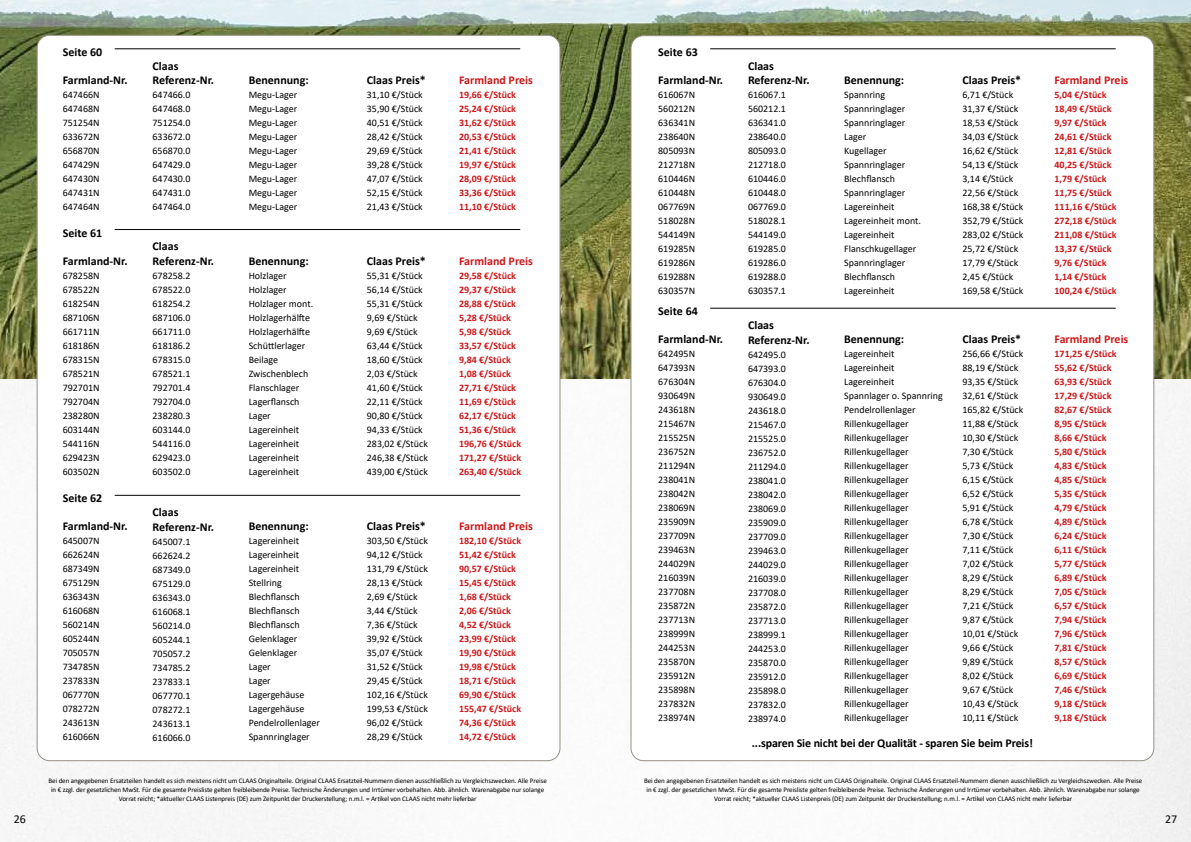
<style>
.page{position:relative;width:1191px;height:842px;background:#fff}
.page>*{position:absolute;margin:0;border:0;box-sizing:border-box;transform-origin:0 0}
.t1{font:700 12px/14.4px "Calibri";color:#000}
.t2{font:700 12px "Calibri";color:#cd1719}
.t3{font:12px "Calibri";color:#000}
.t4{font:10px/14px "Calibri";color:#000;text-align:justify}
.t5{font:700 10px/14px "Calibri";color:#cd1719}
.t6{font:7px/9px "Calibri";letter-spacing:-.01em;color:#000;text-align:center}
</style>
<div class="page">
<img style="left:0;top:378px;width:1191px;height:464px">
<img style="left:0;top:0;width:1191px;height:378px">
<div style="left:37px;top:35px;width:523px;height:726px;background:#fff;border-radius:13px"></div>
<div style="left:631px;top:36px;width:522px;height:725px;background:#fff;border-radius:13px"></div>
<hr style="left:115px;top:49px;width:405px;height:1px;background:#000">
<hr style="left:115px;top:229px;width:405px;height:1px;background:#000">
<hr style="left:115px;top:495px;width:405px;height:1px;background:#000">
<hr style="left:710px;top:49px;width:405px;height:1px;background:#000">
<hr style="left:710px;top:308px;width:405px;height:1px;background:#000">
<p class="t1" style="left:63px;top:44px;width:41px">Seite 60</p>
<p class="t1" style="left:63px;top:73px;width:66px">Farmland-Nr.</p>
<p class="t4" style="left:63px;top:87px;width:38px">647466N 647468N 751254N 633672N 656870N 647429N 647430N 647431N 647464N</p>
<p class="t1" style="left:63px;top:225px;width:41px">Seite 61</p>
<p class="t1" style="left:63px;top:253px;width:66px">Farmland-Nr.</p>
<p class="t4" style="left:63px;top:268px;width:38px">678258N 678522N 618254N 687106N 661711N 618186N 678315N 678521N 792701N 792704N 238280N 603144N 544116N 629423N 603502N</p>
<p class="t1" style="left:63px;top:491px;width:41px">Seite 62</p>
<p class="t1" style="left:63px;top:519px;width:66px">Farmland-Nr.</p>
<p class="t4" style="left:63px;top:534px;width:38px">645007N 662624N 687349N 675129N 636343N 616068N 560214N 605244N 705057N 734785N 237833N 067770N 078272N 243613N 616066N</p>
<p class="t1" style="left:152px;top:58px;width:63px">Claas<br>Referenz-Nr.</p>
<p class="t4" style="left:152px;top:88px;width:40px">647466.0<br>647468.0<br>751254.0<br>633672.0<br>656870.0<br>647429.0<br>647430.0<br>647431.0<br>647464.0</p>
<p class="t1" style="left:152px;top:239px;width:63px">Claas<br>Referenz-Nr.</p>
<p class="t4" style="left:152px;top:268px;width:40px">678258.2<br>678522.0<br>618254.2<br>687106.0<br>661711.0<br>618186.2<br>678315.0<br>678521.1<br>792701.4<br>792704.0<br>238280.3<br>603144.0<br>544116.0<br>629423.0<br>603502.0</p>
<p class="t1" style="left:152px;top:505px;width:63px">Claas<br>Referenz-Nr.</p>
<p class="t4" style="left:152px;top:534px;width:40px">645007.1<br>662624.2<br>687349.0<br>675129.0<br>636343.0<br>616068.1<br>560214.0<br>605244.1<br>705057.2<br>734785.2<br>237833.1<br>067770.1<br>078272.1<br>243613.1<br>616066.0</p>
<p class="t1" style="left:249px;top:73px;width:62px">Benennung:</p>
<p class="t4" style="left:249px;top:87px;width:50px">Megu-Lager Megu-Lager Megu-Lager Megu-Lager Megu-Lager Megu-Lager Megu-Lager Megu-Lager Megu-Lager</p>
<p class="t1" style="left:249px;top:253px;width:62px">Benennung:</p>
<p class="t4" style="left:249px;top:268px;width:66px;text-align:left">Holzlager<br>Holzlager<br>Holzlager mont.<br>Holzlagerhälfte<br>Holzlagerhälfte<br>Schüttlerlager<br>Beilage<br>Zwischenblech<br>Flanschlager<br>Lagerflansch<br>Lager<br>Lagereinheit<br>Lagereinheit<br>Lagereinheit<br>Lagereinheit</p>
<p class="t1" style="left:249px;top:519px;width:62px">Benennung:</p>
<p class="t4" style="left:249px;top:534px;width:73px;text-align:left">Lagereinheit<br>Lagereinheit<br>Lagereinheit<br>Stellring<br>Blechflansch<br>Blechflansch<br>Blechflansch<br>Gelenklager<br>Gelenklager<br>Lager<br>Lager<br>Lagergehäuse<br>Lagergehäuse<br>Pendelrollenlager<br>Spannringlager</p>
<p class="t1" style="left:367px;top:73px;width:60px">Claas Preis*</p>
<p class="t4" style="left:367px;top:87px;width:57px">31,10 €/Stück 35,90 €/Stück 40,51 €/Stück 28,42 €/Stück 29,69 €/Stück 39,28 €/Stück 47,07 €/Stück 52,15 €/Stück 21,43 €/Stück</p>
<p class="t1" style="left:367px;top:253px;width:60px">Claas Preis*</p>
<p class="t4" style="left:367px;top:268px;width:63px;text-align:left">55,31 €/Stück<br>56,14 €/Stück<br>55,31 €/Stück<br>9,69 €/Stück<br>9,69 €/Stück<br>63,44 €/Stück<br>18,60 €/Stück<br>2,03 €/Stück<br>41,60 €/Stück<br>22,11 €/Stück<br>90,80 €/Stück<br>94,33 €/Stück<br>283,02 €/Stück<br>246,38 €/Stück<br>439,00 €/Stück</p>
<p class="t1" style="left:367px;top:519px;width:60px">Claas Preis*</p>
<p class="t4" style="left:367px;top:534px;width:63px;text-align:left">303,50 €/Stück<br>94,12 €/Stück<br>131,79 €/Stück<br>28,13 €/Stück<br>2,69 €/Stück<br>3,44 €/Stück<br>7,36 €/Stück<br>39,92 €/Stück<br>35,07 €/Stück<br>31,52 €/Stück<br>29,45 €/Stück<br>102,16 €/Stück<br>199,53 €/Stück<br>96,02 €/Stück<br>28,29 €/Stück</p>
<p class="t2" style="left:459px;top:71px;width:75px">Farmland Preis</p>
<p class="t5" style="left:459px;top:87px;width:59px;text-align:justify">19,66 €/Stück 25,24 €/Stück 31,62 €/Stück 20,53 €/Stück 21,41 €/Stück 19,97 €/Stück 28,09 €/Stück 33,36 €/Stück 11,10 €/Stück</p>
<p class="t2" style="left:459px;top:252px;width:75px">Farmland Preis</p>
<p class="t5" style="left:459px;top:268px;width:64px">29,58 €/Stück<br>29,37 €/Stück<br>28,88 €/Stück<br>5,28 €/Stück<br>5,98 €/Stück<br>33,57 €/Stück<br>9,84 €/Stück<br>1,08 €/Stück<br>27,71 €/Stück<br>11,69 €/Stück<br>62,17 €/Stück<br>51,36 €/Stück<br>196,76 €/Stück<br>171,27 €/Stück<br>263,40 €/Stück</p>
<p class="t2" style="left:459px;top:518px;width:75px">Farmland Preis</p>
<p class="t5" style="left:459px;top:534px;width:64px">182,10 €/Stück<br>51,42 €/Stück<br>90,57 €/Stück<br>15,45 €/Stück<br>1,68 €/Stück<br>2,06 €/Stück<br>4,52 €/Stück<br>23,99 €/Stück<br>19,90 €/Stück<br>19,98 €/Stück<br>18,71 €/Stück<br>69,90 €/Stück<br>155,47 €/Stück<br>74,36 €/Stück<br>14,72 €/Stück</p>
<p class="t1" style="left:658px;top:44px;width:41px">Seite 63</p>
<p class="t1" style="left:658px;top:73px;width:66px">Farmland-Nr.</p>
<p class="t4" style="left:658px;top:87px;width:38px">616067N 560212N 636341N 238640N 805093N 212718N 610446N 610448N 067769N 518028N 544149N 619285N 619286N 619288N 630357N</p>
<p class="t1" style="left:658px;top:304px;width:41px">Seite 64</p>
<p class="t1" style="left:658px;top:332px;width:66px">Farmland-Nr.</p>
<p class="t4" style="left:658px;top:347px;width:38px">642495N 647393N 676304N 930649N 243618N 215467N 215525N 236752N 211294N 238041N 238042N 238069N 235909N 237709N 239463N 244029N 216039N 237708N 235872N 237713N 238999N 244253N 235870N 235912N 235898N 237832N 238974N</p>
<p class="t1" style="left:748px;top:58px;width:63px">Claas<br>Referenz-Nr.</p>
<p class="t4" style="left:748px;top:88px;width:40px">616067.1<br>560212.1<br>636341.0<br>238640.0<br>805093.0<br>212718.0<br>610446.0<br>610448.0<br>067769.0<br>518028.1<br>544149.0<br>619285.0<br>619286.0<br>619288.0<br>630357.1</p>
<p class="t1" style="left:748px;top:318px;width:63px">Claas<br>Referenz-Nr.</p>
<p class="t4" style="left:748px;top:347px;width:40px">642495.0<br>647393.0<br>676304.0<br>930649.0<br>243618.0<br>215467.0<br>215525.0<br>236752.0<br>211294.0<br>238041.0<br>238042.0<br>238069.0<br>235909.0<br>237709.0<br>239463.0<br>244029.0<br>216039.0<br>237708.0<br>235872.0<br>237713.0<br>238999.1<br>244253.0<br>235870.0<br>235912.0<br>235898.0<br>237832.0<br>238974.0</p>
<p class="t1" style="left:844px;top:73px;width:62px">Benennung:</p>
<p class="t4" style="left:844px;top:87px;width:78px;text-align:left">Spannring<br>Spannringlager<br>Spannringlager<br>Lager<br>Kugellager<br>Spannringlager<br>Blechflansch<br>Spannringlager<br>Lagereinheit<br>Lagereinheit mont.<br>Lagereinheit<br>Flanschkugellager<br>Spannringlager<br>Blechflansch<br>Lagereinheit</p>
<p class="t1" style="left:844px;top:332px;width:62px">Benennung:</p>
<p class="t4" style="left:844px;top:347px;width:100px;text-align:left">Lagereinheit<br>Lagereinheit<br>Lagereinheit<br>Spannlager o. Spannring<br>Pendelrollenlager<br>Rillenkugellager<br>Rillenkugellager<br>Rillenkugellager<br>Rillenkugellager<br>Rillenkugellager<br>Rillenkugellager<br>Rillenkugellager<br>Rillenkugellager<br>Rillenkugellager<br>Rillenkugellager<br>Rillenkugellager<br>Rillenkugellager<br>Rillenkugellager<br>Rillenkugellager<br>Rillenkugellager<br>Rillenkugellager<br>Rillenkugellager<br>Rillenkugellager<br>Rillenkugellager<br>Rillenkugellager<br>Rillenkugellager<br>Rillenkugellager</p>
<p class="t1" style="left:962px;top:73px;width:60px">Claas Preis*</p>
<p class="t4" style="left:962px;top:87px;width:63px;text-align:left">6,71 €/Stück<br>31,37 €/Stück<br>18,53 €/Stück<br>34,03 €/Stück<br>16,62 €/Stück<br>54,13 €/Stück<br>3,14 €/Stück<br>22,56 €/Stück<br>168,38 €/Stück<br>352,79 €/Stück<br>283,02 €/Stück<br>25,72 €/Stück<br>17,79 €/Stück<br>2,45 €/Stück<br>169,58 €/Stück</p>
<p class="t1" style="left:962px;top:332px;width:60px">Claas Preis*</p>
<p class="t4" style="left:962px;top:347px;width:63px;text-align:left">256,66 €/Stück<br>88,19 €/Stück<br>93,35 €/Stück<br>32,61 €/Stück<br>165,82 €/Stück<br>11,88 €/Stück<br>10,30 €/Stück<br>7,30 €/Stück<br>5,73 €/Stück<br>6,15 €/Stück<br>6,52 €/Stück<br>5,91 €/Stück<br>6,78 €/Stück<br>7,30 €/Stück<br>7,11 €/Stück<br>7,02 €/Stück<br>8,29 €/Stück<br>8,29 €/Stück<br>7,21 €/Stück<br>9,87 €/Stück<br>10,01 €/Stück<br>9,66 €/Stück<br>9,89 €/Stück<br>8,02 €/Stück<br>9,67 €/Stück<br>10,43 €/Stück<br>10,11 €/Stück</p>
<p class="t1" style="left:752px;top:735px;width:283px">...sparen Sie nicht bei der Qualität - sparen Sie beim Preis!</p>
<p class="t2" style="left:1054px;top:71px;width:75px">Farmland Preis</p>
<p class="t5" style="left:1054px;top:87px;width:64px">5,04 €/Stück<br>18,49 €/Stück<br>9,97 €/Stück<br>24,61 €/Stück<br>12,81 €/Stück<br>40,25 €/Stück<br>1,79 €/Stück<br>11,75 €/Stück<br>111,16 €/Stück<br>272,18 €/Stück<br>211,08 €/Stück<br>13,37 €/Stück<br>9,76 €/Stück<br>1,14 €/Stück<br>100,24 €/Stück</p>
<p class="t2" style="left:1054px;top:331px;width:75px">Farmland Preis</p>
<p class="t5" style="left:1054px;top:347px;width:64px">171,25 €/Stück<br>55,62 €/Stück<br>63,93 €/Stück<br>17,29 €/Stück<br>82,67 €/Stück<br>8,95 €/Stück<br>8,66 €/Stück<br>5,80 €/Stück<br>4,83 €/Stück<br>4,85 €/Stück<br>5,35 €/Stück<br>4,79 €/Stück<br>4,89 €/Stück<br>6,24 €/Stück<br>6,11 €/Stück<br>5,77 €/Stück<br>6,89 €/Stück<br>7,05 €/Stück<br>6,57 €/Stück<br>7,94 €/Stück<br>7,96 €/Stück<br>7,81 €/Stück<br>8,57 €/Stück<br>6,69 €/Stück<br>7,46 €/Stück<br>9,18 €/Stück<br>9,18 €/Stück</p>
<p class="t6" style="left:49px;top:776px;width:500px">Bei den angegebenen Ersatzteilen handelt es sich meistens nicht um CLAAS Originalteile. Original CLAAS Ersatzteil-Nummern dienen ausschließlich zu Vergleichszwecken. Alle Preise in € zzgl. der gesetzlichen MwSt. Für die gesamte Preisliste gelten freibleibende Preise. Technische Änderungen und Irrtümer vorbehalten. Abb. ähnlich. Warenabgabe nur solange<br>Vorrat reicht; *aktueller CLAAS Listenpreis (DE) zum Zeitpunkt der Druckerstellung; n.m.l. = Artikel von CLAAS nicht mehr lieferbar</p>
<p class="t6" style="left:644px;top:776px;width:500px">Bei den angegebenen Ersatzteilen handelt es sich meistens nicht um CLAAS Originalteile. Original CLAAS Ersatzteil-Nummern dienen ausschließlich zu Vergleichszwecken. Alle Preise in € zzgl. der gesetzlichen MwSt. Für die gesamte Preisliste gelten freibleibende Preise. Technische Änderungen und Irrtümer vorbehalten. Abb. ähnlich. Warenabgabe nur solange<br>Vorrat reicht; *aktueller CLAAS Listenpreis (DE) zum Zeitpunkt der Druckerstellung; n.m.l. = Artikel von CLAAS nicht mehr lieferbar</p>
<p class="t3" style="left:14px;top:810px;width:14px">26</p>
<p class="t3" style="left:1165px;top:810px;width:14px">27</p>
</div>
